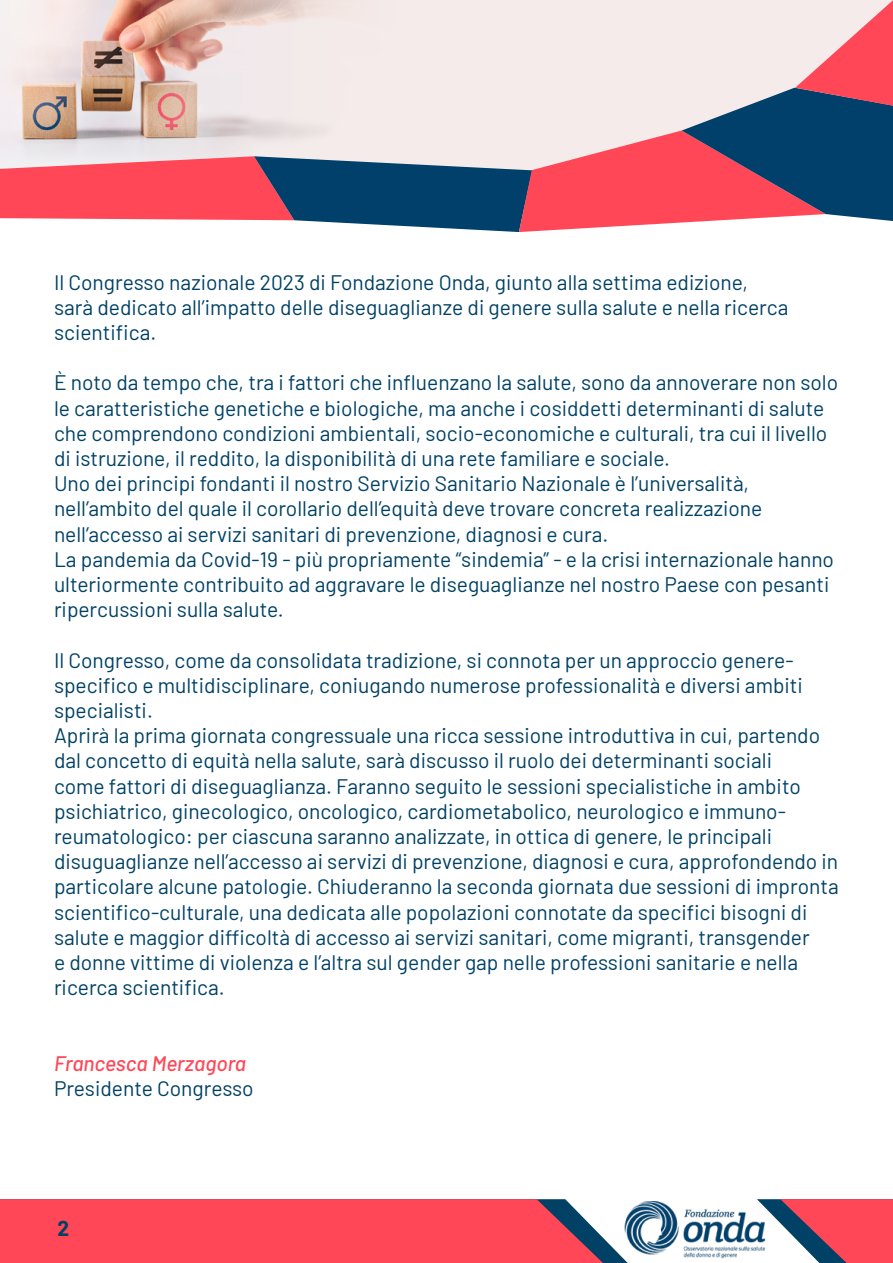
<style>
.page{position:relative;width:893px;height:1263px;background:#fff}
.page>*{position:absolute;margin:0;border:0;box-sizing:border-box;transform-origin:0 0}
.t1{font:21px/25.2px "Barlow";color:#004165}
.t2{font:italic 500 21px "Barlow";color:#ff4757}
.t3{font:700 21px "Barlow";color:#004165}
</style>
<div class="page">
<img style="left:648px;top:1201px;width:109px;height:58px">
<svg style="left:0;top:1199px;width:648px;height:64px;background:#f05262"></svg>
<svg style="left:757px;top:1199px;width:136px;height:64px"></svg>
<svg style="left:0;top:0;width:893px;height:232px;background:#cba9b1"></svg>
<p class="t1" style="left:54px;top:268px;width:736px">Il Congresso nazionale 2023 di Fondazione Onda, giunto alla settima edizione, sarà dedicato all’impatto delle diseguaglianze di genere sulla salute e nella ricerca scientifica.</p>
<p class="t1" style="left:54px;top:369px;width:786px">È noto da tempo che, tra i fattori che influenzano la salute, sono da annoverare non solo le caratteristiche genetiche e biologiche, ma anche i cosiddetti determinanti di salute che comprendono condizioni ambientali, socio-economiche e culturali, tra cui il livello di istruzione, il reddito, la disponibilità di una rete familiare e sociale.<br>Uno dei principi fondanti il nostro Servizio Sanitario Nazionale è l’universalità, nell’ambito del quale il corollario dell’equità deve trovare concreta realizzazione nell’accesso ai servizi sanitari di prevenzione, diagnosi e cura.<br>La pandemia da Covid-19 - più propriamente “sindemia” - e la crisi internazionale hanno ulteriormente contribuito ad aggravare le diseguaglianze nel nostro Paese con pesanti ripercussioni sulla salute.</p>
<p class="t1" style="left:54px;top:646px;width:786px">Il Congresso, come da consolidata tradizione, si connota per un approccio genere&shy;specifico e multidisciplinare, coniugando numerose professionalità e diversi ambiti specialisti.<br>Aprirà la prima giornata congressuale una ricca sessione introduttiva in cui, partendo dal concetto di equità nella salute, sarà discusso il ruolo dei determinanti sociali<br>come fattori di diseguaglianza. Faranno seguito le sessioni specialistiche in ambito psichiatrico, ginecologico, oncologico, cardiometabolico, neurologico e immuno&shy;reumatologico: per ciascuna saranno analizzate, in ottica di genere, le principali disuguaglianze nell’accesso ai servizi di prevenzione, diagnosi e cura, approfondendo in particolare alcune patologie. Chiuderanno la seconda giornata due sessioni di impronta scientifico-culturale, una dedicata alle popolazioni connotate da specifici bisogni di salute e maggior difficoltà di accesso ai servizi sanitari, come migranti, transgender<br>e donne vittime di violenza e l’altra sul gender gap nelle professioni sanitarie e nella ricerca scientifica.</p>
<p class="t2" style="left:54px;top:1048px;width:194px">Francesca Merzagora</p>
<p class="t1" style="left:54px;top:1074px;width:201px">Presidente Congresso</p>
<p class="t3" style="left:57px;top:1213px;width:13px">2</p>
</div>
